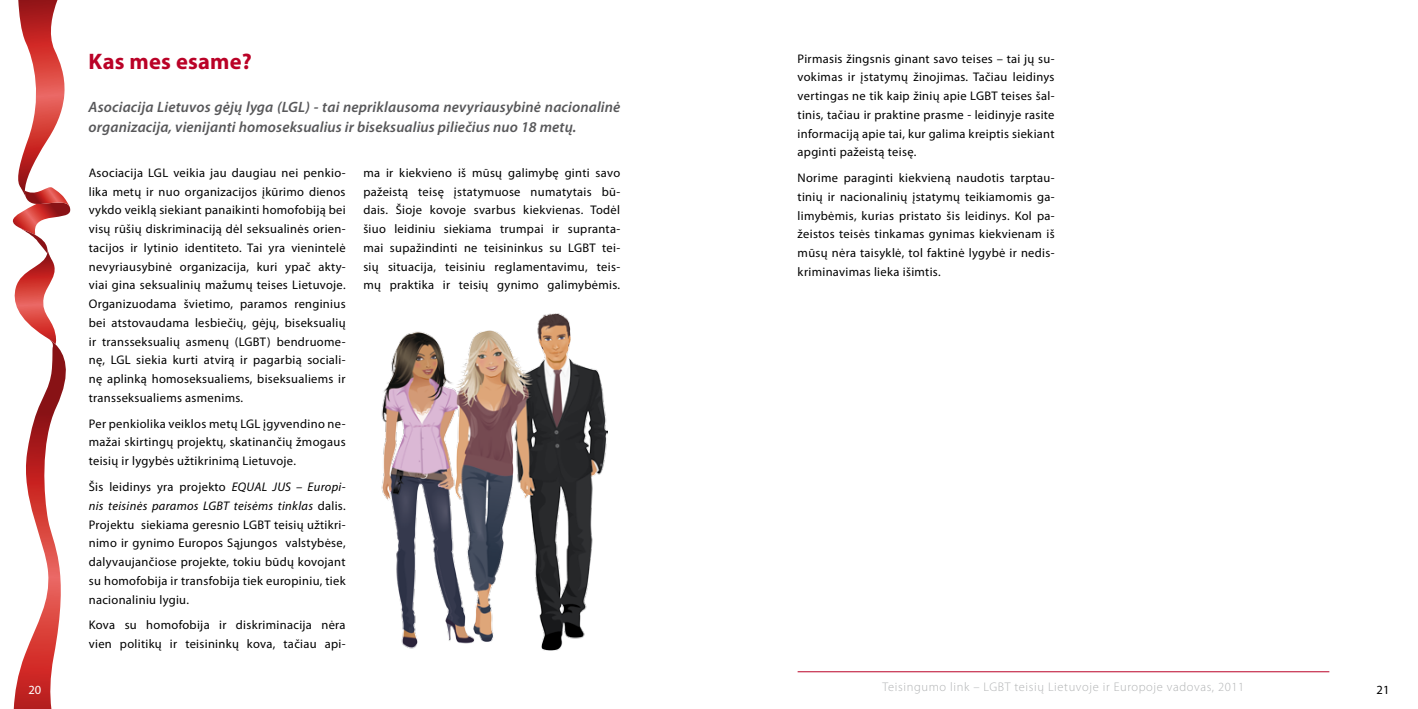
<style>
.page{position:relative;width:1418px;height:709px;background:#fff}
.page>*{position:absolute;margin:0;border:0;box-sizing:border-box;transform-origin:0 0}
.t1{font:700 22.5px "Myriad Pro";letter-spacing:.01em;color:#ba0227}
.t2{font:italic 600 15px/20px "Myriad Pro";letter-spacing:.01em;color:#58585a}
.t3{font:12.5px/18.8px "Myriad Pro";letter-spacing:.025em;color:#000;text-align:justify}
.t4{font:300 12.5px "Myriad Pro";letter-spacing:.05em;color:#b1b3b4}
.t5{font:12.5px "Myriad Pro";color:#fff}
.s1{font-style:italic}
</style>
<div class="page">
<hr style="left:797px;top:671px;width:532px;height:1px;background:#ba0227">
<svg style="left:12px;top:0;width:59px;height:709px"></svg>
<img style="left:381px;top:313px;width:226px;height:337px">
<h1 class="t1" style="left:89px;top:47px;width:165px">Kas mes esame?</h1>
<p class="t2" style="left:89px;top:97px;width:533px">Asociacija Lietuvos gėjų lyga (LGL) - tai nepriklausoma nevyriausybinė nacionalinė organizacija, vienijanti homoseksualius ir biseksualius piliečius nuo 18 metų.</p>
<p class="t3" style="left:89px;top:163px;width:258px">Asociacija LGL veikia jau daugiau nei penkio&shy;lika metų ir nuo organizacijos įkūrimo dienos vykdo veiklą siekiant panaikinti homofobiją bei visų rūšių diskriminaciją dėl seksualinės orien&shy;tacijos ir lytinio identiteto. Tai yra vienintelė nevyriausybinė organizacija, kuri ypač akty&shy;viai gina seksualinių mažumų teises Lietuvoje.<br>Organizuodama švietimo, paramos renginius bei atstovaudama lesbiečių, gėjų, biseksualių ir transseksualių asmenų (LGBT) bendruome&shy;nę, LGL siekia kurti atvirą ir pagarbią sociali&shy;nę aplinką homoseksualiems, biseksualiems ir transseksualiems asmenims.</p>
<p class="t3" style="left:89px;top:414px;width:258px">Per penkiolika veiklos metų LGL įgyvendino ne&shy;mažai skirtingų projektų, skatinančių žmogaus teisių ir lygybės užtikrinimą Lietuvoje.</p>
<p class="t3" style="left:89px;top:477px;width:258px">Šis leidinys yra projekto <span class="s1">EQUAL JUS – Europi&shy;nis teisinės paramos LGBT teisėms tinklas</span> dalis.<br>Projektu siekiama geresnio LGBT teisių užtikri&shy;nimo ir gynimo Europos Sąjungos valstybėse, dalyvaujančiose projekte, tokiu būdų kovojant su homofobija ir transfobija tiek europiniu, tiek nacionaliniu lygiu.</p>
<p class="t3" style="left:89px;top:615px;width:258px">Kova su homofobija ir diskriminacija nėra vien politikų ir teisininkų kova, tačiau api-</p>
<p class="t3" style="left:363px;top:163px;width:258px">ma ir kiekvieno iš mūsų galimybę ginti savo pažeistą teisę įstatymuose numatytais bū&shy;dais. Šioje kovoje svarbus kiekvienas. Todėl šiuo leidiniu siekiama trumpai ir supranta&shy;mai supažindinti ne teisininkus su LGBT tei&shy;sių situacija, teisiniu reglamentavimu, teis&shy;mų praktika ir teisių gynimo galimybėmis.</p>
<p class="t3" style="left:797px;top:49px;width:258px">Pirmasis žingsnis ginant savo teises – tai jų su&shy;vokimas ir įstatymų žinojimas. Tačiau leidinys vertingas ne tik kaip žinių apie LGBT teises šal&shy;tinis, tačiau ir praktine prasme - leidinyje rasite informaciją apie tai, kur galima kreiptis siekiant apginti pažeistą teisę.</p>
<p class="t3" style="left:797px;top:168px;width:258px">Norime paraginti kiekvieną naudotis tarptau&shy;tinių ir nacionalinių įstatymų teikiamomis ga&shy;limybėmis, kurias pristato šis leidinys. Kol pa&shy;žeistos teisės tinkamas gynimas kiekvienam iš mūsų nėra taisyklė, tol faktinė lygybė ir nedis&shy;kriminavimas lieka išimtis.</p>
<p class="t5" style="left:29px;top:681px;width:14px">20</p>
<p class="t4" style="left:882px;top:680px;width:363px">Teisingumo link – LGBT teisių Lietuvoje ir Europoje vadovas, 2011</p>
<p class="t3" style="left:1376px;top:679px;width:14px">21</p>
</div>
